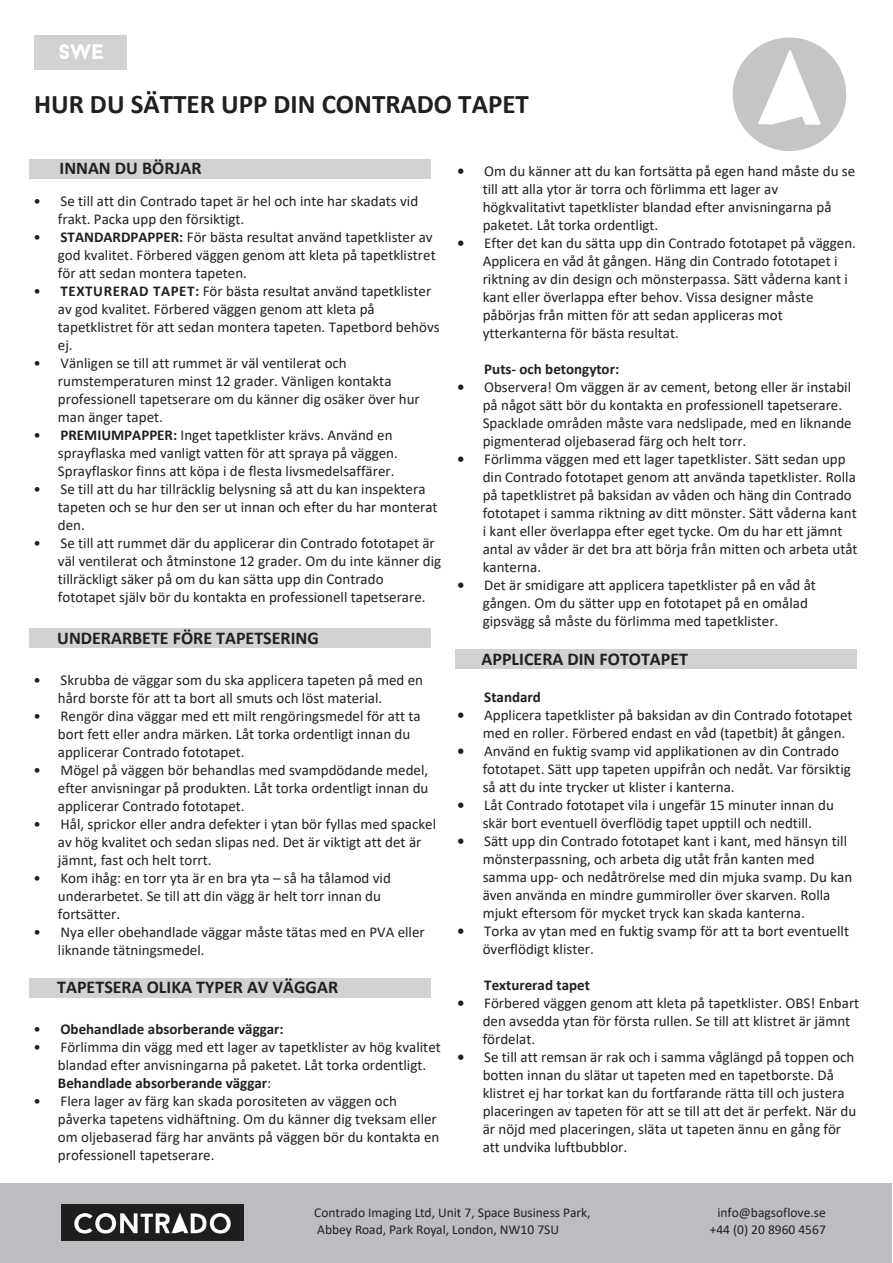
<style>
.page{position:relative;width:893px;height:1263px;background:#fff}
.page>*{position:absolute;margin:0;border:0;box-sizing:border-box;transform-origin:0 0}
.t1{font:700 27px "Calibri";color:#231f20}
.t2{font:900 21px "Baron Neue";color:#fff}
.t3{font:700 18px "Calibri";color:#231f20}
.t4{font:15px/18px "Calibri";color:#231f20}
.t5{font:700 15px "Calibri";color:#231f20}
.t6{font:13.5px/16.2px "Calibri";color:#231f20;text-align:center}
.s1{font-weight:700}
.s2{font-weight:400}
</style>
<div class="page">
<div style="left:456px;top:649px;width:401px;height:19px;background:#d1d2d4"></div>
<div style="left:30px;top:978px;width:401px;height:19px;background:#d1d2d4"></div>
<div style="left:35px;top:35px;width:92px;height:34px;background:#d1d2d4"></div>
<div style="left:733px;top:37px;width:113px;height:114px;background:#c6c5c5;border-radius:50%"></div>
<svg style="left:758px;top:50px;width:63px;height:75px"></svg>
<div style="left:1px;top:1183px;width:891px;height:79px;background:#bcbdc0"></div>
<div style="left:30px;top:628px;width:401px;height:19px;background:#d1d2d4"></div>
<div style="left:30px;top:160px;width:401px;height:19px;background:#d1d2d4"></div>
<img style="left:62px;top:1205px;width:181px;height:35px">
<p class="t2" style="left:59px;top:38px;width:47px">SWE</p>
<p class="t1" style="left:34px;top:85px;width:496px">HUR DU SÄTTER UPP DIN CONTRADO TAPET</p>
<p class="t3" style="left:60px;top:155px;width:143px">INNAN DU BÖRJAR</p>
<p class="t4" style="left:58px;top:192px;width:362px;text-indent:-24px">• Se till att din Contrado tapet är hel och inte har skadats vid frakt. Packa upp den försiktigt.</p>
<p class="t4" style="left:58px;top:228px;width:379px;text-indent:-24px">• <span class="s1">STANDARDPAPPER:</span> För bästa resultat använd tapetklister av god kvalitet. Förbered väggen genom att kleta på tapetklistret för att sedan montera tapeten.</p>
<p class="t4" style="left:58px;top:282px;width:383px;text-indent:-24px">• <span class="s1">TEXTURERAD TAPET:</span> För bästa resultat använd tapetklister av god kvalitet. Förbered väggen genom att kleta på tapetklistret för att sedan montera tapeten. Tapetbord behövs ej.</p>
<p class="t4" style="left:58px;top:354px;width:363px;text-indent:-24px">• Vänligen se till att rummet är väl ventilerat och rumstemperaturen minst 12 grader. Vänligen kontakta professionell tapetserare om du känner dig osäker över hur man änger tapet.</p>
<p class="t4" style="left:58px;top:426px;width:342px;text-indent:-24px">• <span class="s1">PREMIUMPAPPER:</span> Inget tapetklister krävs. Använd en sprayflaska med vanligt vatten för att spraya på väggen.<br>Sprayflaskor finns att köpa i de flesta livsmedelsaffärer.</p>
<p class="t4" style="left:58px;top:480px;width:381px;text-indent:-24px">• Se till att du har tillräcklig belysning så att du kan inspektera tapeten och se hur den ser ut innan och efter du har monterat den.</p>
<p class="t4" style="left:58px;top:534px;width:385px;text-indent:-24px">• Se till att rummet där du applicerar din Contrado fototapet är väl ventilerat och åtminstone 12 grader. Om du inte känner dig tillräckligt säker på om du kan sätta upp din Contrado fototapet själv bör du kontakta en professionell tapetserare.</p>
<p class="t3" style="left:57px;top:625px;width:263px">UNDERARBETE FÖRE TAPETSERING</p>
<p class="t4" style="left:58px;top:670px;width:367px;text-indent:-24px">• Skrubba de väggar som du ska applicera tapeten på med en hård borste för att ta bort all smuts och löst material.</p>
<p class="t4" style="left:58px;top:706px;width:364px;text-indent:-24px">• Rengör dina väggar med ett milt rengöringsmedel för att ta bort fett eller andra märken. Låt torka ordentligt innan du applicerar Contrado fototapet.</p>
<p class="t4" style="left:58px;top:760px;width:372px;text-align:justify;text-indent:-24px">• Mögel på väggen bör behandlas med svampdödande medel, efter anvisningar på produkten. Låt torka ordentligt innan du applicerar Contrado fototapet.</p>
<p class="t4" style="left:58px;top:814px;width:380px;text-indent:-24px">• Hål, sprickor eller andra defekter i ytan bör fyllas med spackel av hög kvalitet och sedan slipas ned. Det är viktigt att det är jämnt, fast och helt torrt.</p>
<p class="t4" style="left:58px;top:868px;width:335px;text-indent:-24px">• Kom ihåg: en torr yta är en bra yta – så ha tålamod vid underarbetet. Se till att din vägg är helt torr innan du fortsätter.</p>
<p class="t4" style="left:58px;top:922px;width:368px;text-indent:-24px">• Nya eller obehandlade väggar måste tätas med en PVA eller liknande tätningsmedel.</p>
<p class="t3" style="left:57px;top:974px;width:282px">TAPETSERA OLIKA TYPER AV VÄGGAR</p>
<p class="t5" style="left:34px;top:1018px;width:252px"><span class="s2">•</span> Obehandlade absorberande väggar:</p>
<p class="t4" style="left:58px;top:1038px;width:384px;text-indent:-24px">• Förlimma din vägg med ett lager av tapetklister av hög kvalitet blandad efter anvisningarna på paketet. Låt torka ordentligt.<br><span class="s1">Behandlade absorberande väggar</span>:</p>
<p class="t4" style="left:58px;top:1092px;width:383px;text-indent:-24px">• Flera lager av färg kan skada porositeten av väggen och påverka tapetens vidhäftning. Om du känner dig tveksam eller om oljebaserad färg har använts på väggen bör du kontakta en professionell tapetserare.</p>
<p class="t4" style="left:483px;top:162px;width:374px;text-indent:-26px"><span class="s1">•</span> Om du känner att du kan fortsätta på egen hand måste du se till att alla ytor är torra och förlimma ett lager av högkvalitativt tapetklister blandad efter anvisningarna på paketet. Låt torka ordentligt.</p>
<p class="t4" style="left:483px;top:234px;width:375px;text-indent:-26px"><span class="s1">•</span> Efter det kan du sätta upp din Contrado fototapet på väggen.<br>Applicera en våd åt gången. Häng din Contrado fototapet i riktning av din design och mönsterpassa. Sätt våderna kant i kant eller överlappa efter behov. Vissa designer måste påbörjas från mitten för att sedan appliceras mot ytterkanterna för bästa resultat.</p>
<p class="t5" style="left:484px;top:359px;width:136px">Puts- och betongytor:</p>
<p class="t4" style="left:483px;top:378px;width:371px;text-indent:-26px"><span class="s1">•</span> Observera! Om väggen är av cement, betong eller är instabil på något sätt bör du kontakta en professionell tapetserare.<br>Spacklade områden måste vara nedslipade, med en liknande pigmenterad oljebaserad färg och helt torr.</p>
<p class="t4" style="left:483px;top:450px;width:376px;text-indent:-26px"><span class="s1">•</span> Förlimma väggen med ett lager tapetklister. Sätt sedan upp din Contrado fototapet genom att använda tapetklister. Rolla på tapetklistret på baksidan av våden och häng din Contrado fototapet i samma riktning av ditt mönster. Sätt våderna kant i kant eller överlappa efter eget tycke. Om du har ett jämnt antal av våder är det bra att börja från mitten och arbeta utåt kanterna.</p>
<p class="t4" style="left:483px;top:576px;width:335px;text-indent:-26px"><span class="s1">•</span> Det är smidigare att applicera tapetklister på en våd åt gången. Om du sätter upp en fototapet på en omålad gipsvägg så måste du förlimma med tapetklister.</p>
<p class="t3" style="left:482px;top:646px;width:208px">APPLICERA DIN FOTOTAPET</p>
<p class="t5" style="left:484px;top:686px;width:58px">Standard</p>
<p class="t4" style="left:483px;top:706px;width:371px;text-indent:-26px"><span class="s1">•</span> Applicera tapetklister på baksidan av din Contrado fototapet med en roller. Förbered endast en våd (tapetbit) åt gången.</p>
<p class="t4" style="left:483px;top:742px;width:370px;text-indent:-26px"><span class="s1">•</span> Använd en fuktig svamp vid applikationen av din Contrado fototapet. Sätt upp tapeten uppifrån och nedåt. Var försiktig så att du inte trycker ut klister i kanterna.</p>
<p class="t4" style="left:457px;top:796px;width:378px;text-align:center"><span class="s1">•</span> Låt Contrado fototapet vila i ungefär 15 minuter innan du skär bort eventuell överflödig tapet upptill och nedtill.</p>
<p class="t4" style="left:483px;top:832px;width:371px;text-indent:-26px"><span class="s1">•</span> Sätt upp din Contrado fototapet kant i kant, med hänsyn till mönsterpassning, och arbeta dig utåt från kanten med samma upp- och nedåtrörelse med din mjuka svamp. Du kan även använda en mindre gummiroller över skarven. Rolla mjukt eftersom för mycket tryck kan skada kanterna.</p>
<p class="t4" style="left:483px;top:922px;width:368px;text-indent:-26px"><span class="s1">•</span> Torka av ytan med en fuktig svamp för att ta bort eventuellt överflödigt klister.</p>
<p class="t5" style="left:484px;top:974px;width:107px">Texturerad tapet</p>
<p class="t4" style="left:483px;top:994px;width:378px;text-indent:-26px"><span class="s1">•</span> Förbered väggen genom att kleta på tapetklister. OBS! Enbart den avsedda ytan för första rullen. Se till att klistret är jämnt fördelat.</p>
<p class="t4" style="left:483px;top:1048px;width:375px;text-indent:-26px"><span class="s1">•</span> Se till att remsan är rak och i samma våglängd på toppen och botten innan du slätar ut tapeten med en tapetborste. Då klistret ej har torkat kan du fortfarande rätta till och justera placeringen av tapeten för att se till att det är perfekt. När du är nöjd med placeringen, släta ut tapeten ännu en gång för att undvika luftbubblor.</p>
<p class="t6" style="left:314px;top:1204px;width:278px">Contrado Imaging Ltd, Unit 7, Space Business Park,</p>
<p class="t6" style="left:317px;top:1220px;width:243px">Abbey Road, Park Royal, London, NW10 7SU</p>
<p class="t6" style="left:710px;top:1204px;width:118px">info@bagsoflove.se +44 (0) 20 8960 4567</p>
</div>
